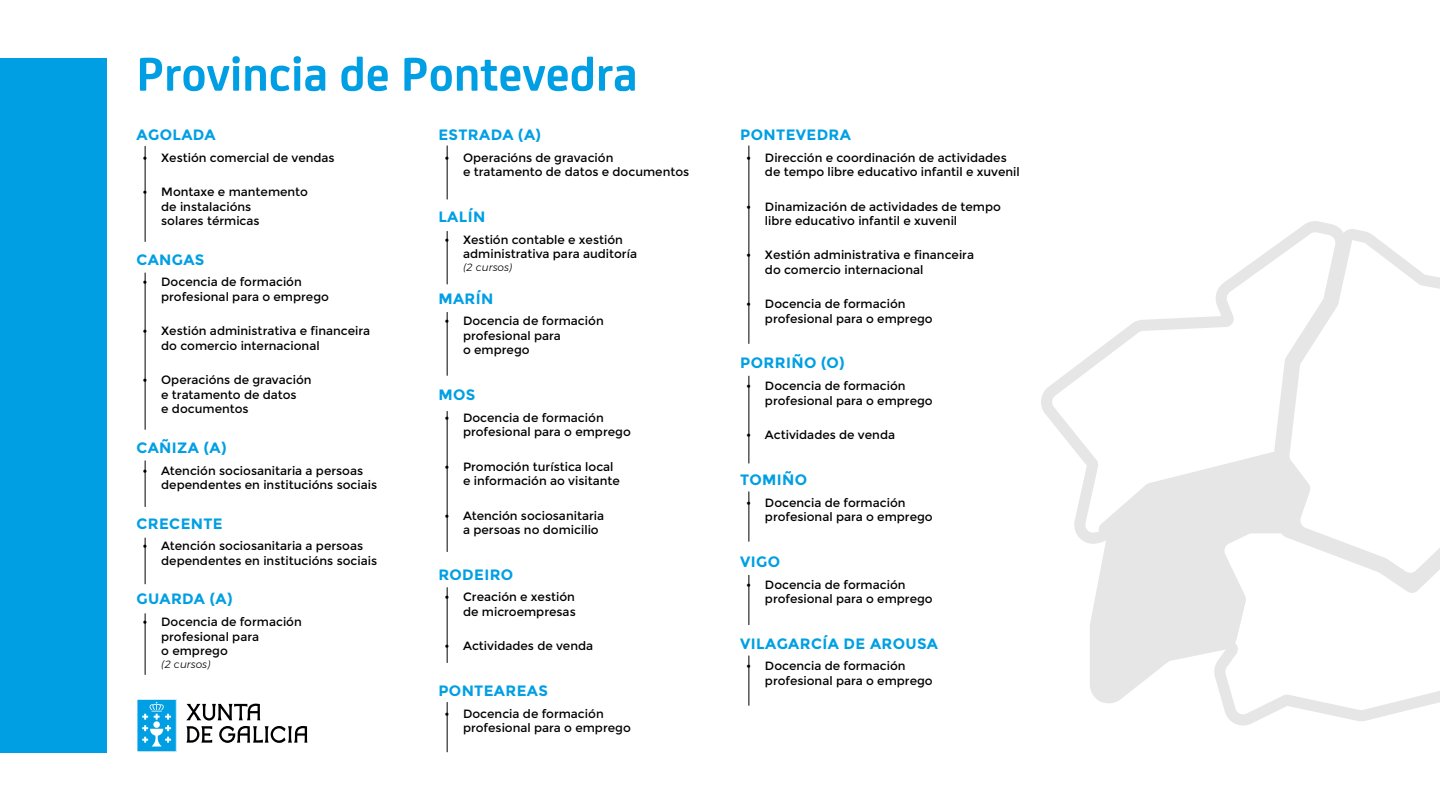
<style>
.page{position:relative;width:1440px;height:810px;background:#fff}
.page>*{position:absolute;margin:0;border:0;box-sizing:border-box;transform-origin:0 0}
.t1{font:700 50.32px "FS Joey";color:#009fe3}
.t2{font:700 15px "Montserrat";letter-spacing:.025em;color:#009fe3}
.t3{font:12px/14.4px "Montserrat";color:#000}
.t4{font:italic 300 10.5px "Montserrat";color:#000}
</style>
<div class="page">
<svg style="left:1041px;top:221px;width:399px;height:505px"></svg>
<hr style="left:145px;top:146px;width:1px;height:96px;background:#000">
<hr style="left:145px;top:273px;width:1px;height:156px;background:#000">
<hr style="left:145px;top:461px;width:1px;height:46px;background:#000">
<hr style="left:145px;top:538px;width:1px;height:46px;background:#000">
<hr style="left:145px;top:614px;width:1px;height:61px;background:#000">
<hr style="left:447px;top:146px;width:1px;height:53px;background:#000">
<hr style="left:447px;top:231px;width:1px;height:53px;background:#000">
<hr style="left:447px;top:312px;width:1px;height:63px;background:#000">
<hr style="left:447px;top:411px;width:1px;height:141px;background:#000">
<hr style="left:447px;top:702px;width:1px;height:50px;background:#000">
<hr style="left:447px;top:588px;width:1px;height:75px;background:#000">
<hr style="left:748px;top:146px;width:1px;height:198px;background:#000">
<hr style="left:748px;top:376px;width:1px;height:87px;background:#000">
<hr style="left:748px;top:492px;width:1px;height:49px;background:#000">
<hr style="left:748px;top:575px;width:1px;height:50px;background:#000">
<hr style="left:748px;top:656px;width:1px;height:49px;background:#000">
<div style="left:0;top:58px;width:106px;height:694px;background:#009fe3"></div>
<svg style="left:1094px;top:462px;width:204px;height:237px;fill:#e6e6e6"></svg>
<svg style="left:137px;top:699px;width:40px;height:53px;background:#37b3e8"></svg>
<svg style="left:186px;top:704px;width:122px;height:39px"></svg>
<h1 class="t1" style="left:136px;top:36px;width:503px">Provincia de Pontevedra</h1>
<p class="t2" style="left:136px;top:126px;width:81px">AGOLADA</p>
<p class="t3" style="left:142px;top:150px;width:194px">• Xestión comercial de vendas</p>
<p class="t3" style="left:161px;top:185px;width:148px;text-indent:-19px">• Montaxe e mantemento de instalacións<br>solares térmicas</p>
<p class="t2" style="left:136px;top:250px;width:70px">CANGAS</p>
<p class="t3" style="left:161px;top:275px;width:169px;text-indent:-19px">• Docencia de formación profesional para o emprego</p>
<p class="t3" style="left:161px;top:324px;width:211px;text-indent:-19px">• Xestión administrativa e financeira do comercio internacional</p>
<p class="t3" style="left:161px;top:373px;width:152px;text-indent:-19px">• Operacións de gravación e tratamento de datos<br>e documentos</p>
<p class="t2" style="left:136px;top:438px;width:92px">CAÑIZA (A)</p>
<p class="t3" style="left:161px;top:463px;width:217px;text-indent:-19px">• Atención sociosanitaria a persoas dependentes en institucións sociais</p>
<p class="t2" style="left:136px;top:514px;width:88px">CRECENTE</p>
<p class="t3" style="left:161px;top:539px;width:217px;text-indent:-19px">• Atención sociosanitaria a persoas dependentes en institucións sociais</p>
<p class="t2" style="left:136px;top:590px;width:98px">GUARDA (A)</p>
<p class="t3" style="left:161px;top:615px;width:142px;text-indent:-19px">• Docencia de formación profesional para<br>o emprego</p>
<p class="t4" style="left:161px;top:656px;width:51px">(2 cursos)</p>
<p class="t2" style="left:438px;top:126px;width:104px">ESTRADA (A)</p>
<p class="t3" style="left:463px;top:150px;width:228px;text-indent:-19px">• Operacións de gravación<br>e tratamento de datos e documentos</p>
<p class="t2" style="left:438px;top:207px;width:48px">LALÍN</p>
<p class="t3" style="left:463px;top:232px;width:175px;text-indent:-19px">• Xestión contable e xestión administrativa para auditoría</p>
<p class="t4" style="left:463px;top:259px;width:51px">(2 cursos)</p>
<p class="t2" style="left:438px;top:289px;width:57px">MARÍN</p>
<p class="t3" style="left:463px;top:314px;width:142px;text-indent:-19px">• Docencia de formación profesional para<br>o emprego</p>
<p class="t2" style="left:438px;top:386px;width:38px">MOS</p>
<p class="t3" style="left:463px;top:410px;width:169px;text-indent:-19px">• Docencia de formación profesional para o emprego</p>
<p class="t3" style="left:463px;top:459px;width:158px;text-indent:-19px">• Promoción turística local e información ao visitante</p>
<p class="t3" style="left:463px;top:508px;width:143px;text-indent:-19px">• Atención sociosanitaria a persoas no domicilio</p>
<p class="t2" style="left:438px;top:565px;width:76px">RODEIRO</p>
<p class="t3" style="left:444px;top:590px;width:133px;text-align:right">• Creación e xestión de microempresas</p>
<p class="t3" style="left:444px;top:639px;width:150px">• Actividades de venda</p>
<p class="t2" style="left:438px;top:682px;width:111px">PONTEAREAS</p>
<p class="t3" style="left:463px;top:707px;width:169px;text-indent:-19px">• Docencia de formación profesional para o emprego</p>
<p class="t2" style="left:740px;top:126px;width:112px">PONTEVEDRA</p>
<p class="t3" style="left:765px;top:150px;width:256px;text-indent:-19px">• Dirección e coordinación de actividades de tempo libre educativo infantil e xuvenil</p>
<p class="t3" style="left:765px;top:199px;width:237px;text-indent:-19px">• Dinamización de actividades de tempo libre educativo infantil e xuvenil</p>
<p class="t3" style="left:765px;top:248px;width:211px;text-indent:-19px">• Xestión administrativa e financeira do comercio internacional</p>
<p class="t3" style="left:765px;top:297px;width:169px;text-indent:-19px">• Docencia de formación profesional para o emprego</p>
<p class="t2" style="left:740px;top:354px;width:106px">PORRIÑO (O)</p>
<p class="t3" style="left:765px;top:379px;width:169px;text-indent:-19px">• Docencia de formación profesional para o emprego</p>
<p class="t3" style="left:746px;top:428px;width:150px">• Actividades de venda</p>
<p class="t2" style="left:740px;top:471px;width:68px">TOMIÑO</p>
<p class="t3" style="left:765px;top:495px;width:169px;text-indent:-19px">• Docencia de formación profesional para o emprego</p>
<p class="t2" style="left:740px;top:552px;width:42px">VIGO</p>
<p class="t3" style="left:765px;top:577px;width:169px;text-indent:-19px">• Docencia de formación profesional para o emprego</p>
<p class="t2" style="left:740px;top:634px;width:199px">VILAGARCÍA DE AROUSA</p>
<p class="t3" style="left:765px;top:659px;width:169px;text-indent:-19px">• Docencia de formación profesional para o emprego</p>
</div>
